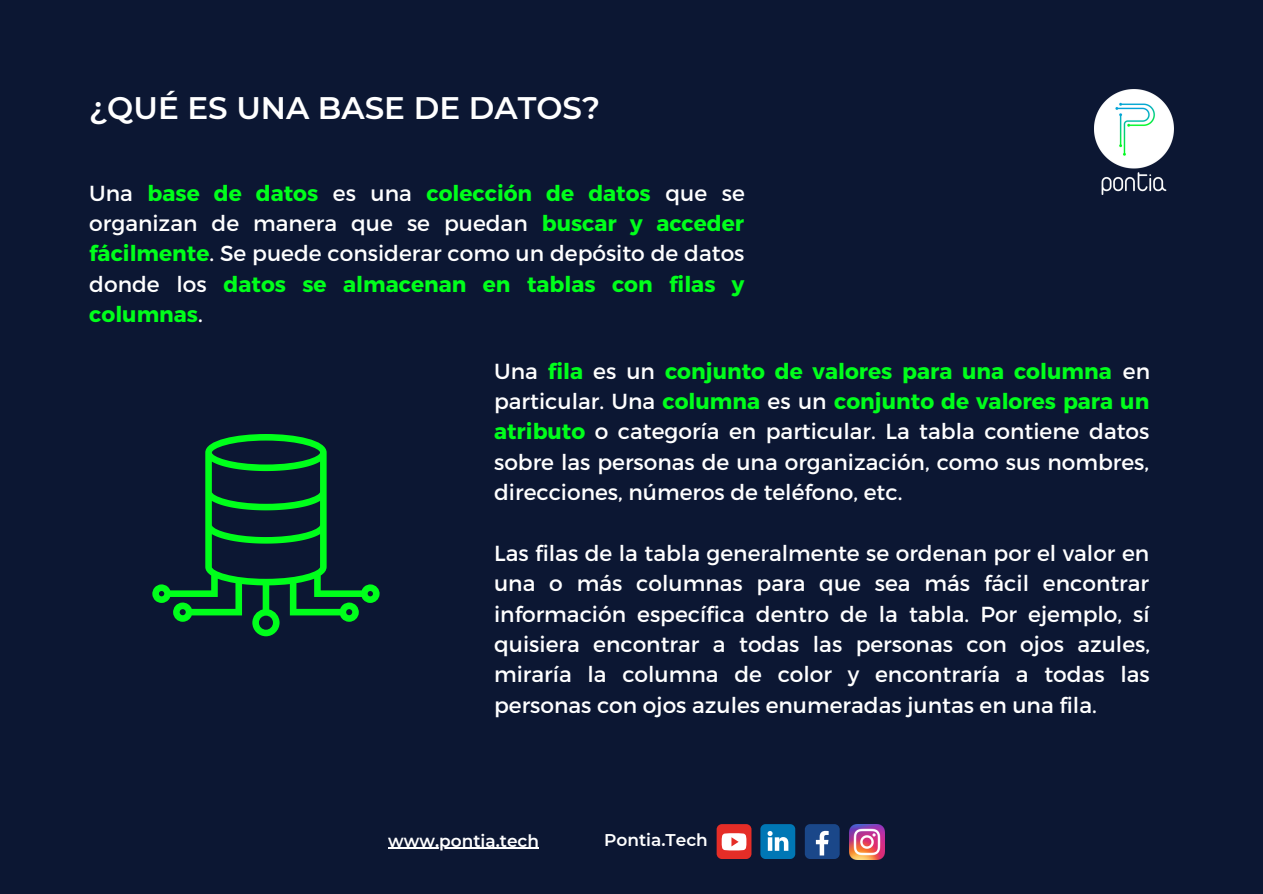
<style>
.page{position:relative;width:1263px;height:894px;background:#fff}
.page>*{position:absolute;margin:0;border:0;box-sizing:border-box;transform-origin:0 0}
.t1{font:600 31.05px "Montserrat";color:#fff}
.t2{font:21.75px/30.3px "Montserrat";color:#fff;text-align:justify}
.t3{font:700 21.75px/30.3px "Montserrat";color:#00ff1b;text-align:justify}
.t4{font:600 16.95px "Montserrat";color:#fff}
.s1{font-weight:400;color:#fff}
.s2{font-weight:700;color:#00ff1b}
</style>
<div class="page">
<div style="left:0;top:0;width:1263px;height:893px;background:#0c1733"></div>
<img style="left:1095px;top:89px;width:78px;height:105px">
<img style="left:849px;top:824px;width:35px;height:34px">
<div style="left:805px;top:823px;width:35px;height:35px;background:#1a4789;border-radius:5px"></div>
<svg style="left:816px;top:830px;width:13px;height:25px"></svg>
<svg style="left:760px;top:824px;width:35px;height:34px"></svg>
<div style="left:717px;top:823px;width:34px;height:35px;background:#e52d27;border-radius:5px"></div>
<svg style="left:722px;top:833px;width:24px;height:17px"></svg>
<svg style="left:152px;top:434px;width:228px;height:202px"></svg>
<hr style="left:388px;top:847px;width:151px;height:1px;background:#fff">
<h1 class="t1" style="left:89px;top:89px;width:512px">¿QUÉ ES UNA BASE DE DATOS?</h1>
<p class="t3" style="left:89px;top:176px;width:657px"><span class="s1">Una</span> base de datos <span class="s1">es una</span> colección de datos <span class="s1">que se organizan de manera que se puedan</span> buscar y acceder fácilmente<span class="s1">. Se puede considerar como un depósito de datos donde los</span> datos se almacenan en tablas con filas y columnas<span class="s1">.</span></p>
<p class="t2" style="left:494px;top:354px;width:657px">Una <span class="s2">fila</span> es un <span class="s2">conjunto de valores para una columna</span> en particular. Una <span class="s2">columna</span> es un <span class="s2">conjunto de valores para un atributo</span> o categoría en particular. La tabla contiene datos sobre las personas de una organización, como sus nombres, direcciones, números de teléfono, etc.</p>
<p class="t2" style="left:494px;top:536px;width:657px">Las filas de la tabla generalmente se ordenan por el valor en una o más columnas para que sea más fácil encontrar información específica dentro de la tabla. Por ejemplo, sí quisiera encontrar a todas las personas con ojos azules, miraría la columna de color y encontraría a todas las personas con ojos azules enumeradas juntas en una fila.</p>
<p class="t4" style="left:388px;top:829px;width:152px">www.pontia.tech</p>
<p class="t4" style="left:604px;top:829px;width:105px">Pontia.Tech</p>
</div>
